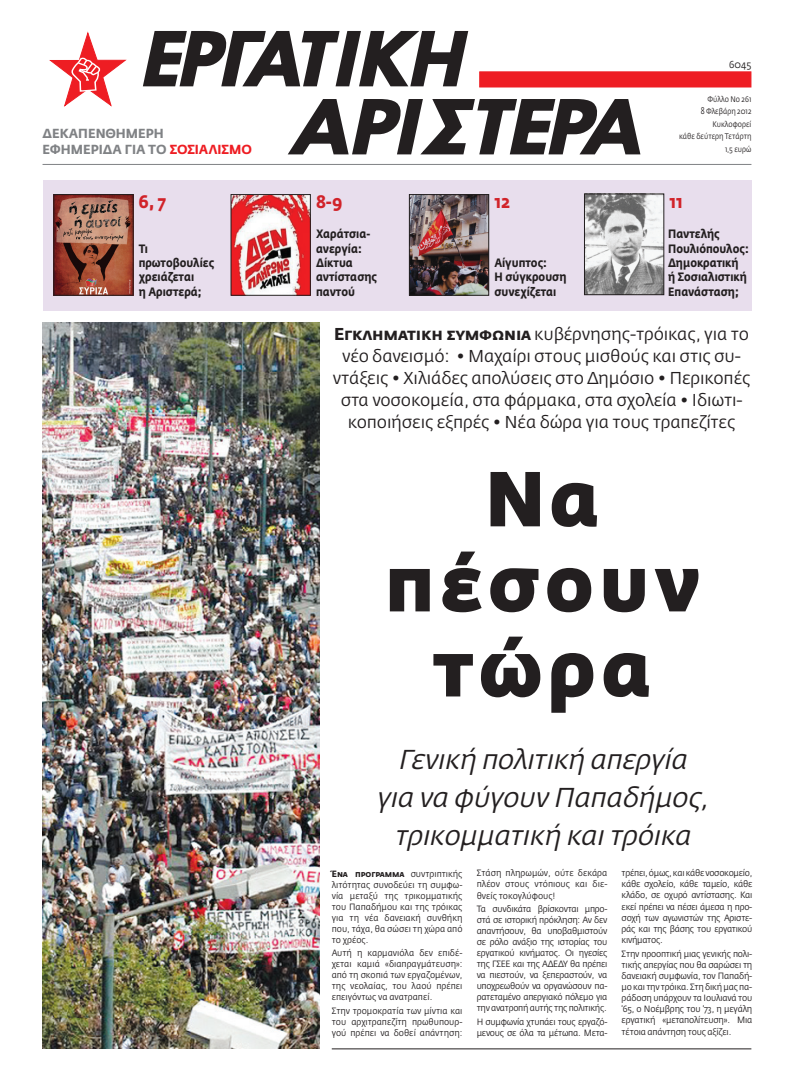
<style>
.page{position:relative;width:794px;height:1078px;background:#fff}
.page>*{position:absolute;margin:0;border:0;box-sizing:border-box;transform-origin:0 0}
.t1{font:italic 700 75.7px "Mg Future UC Pol";color:#231f20;scale:1.06 1}
.t2{font:italic 700 75.7px "Mg Future UC Pol";color:#231f20;scale:1.12 1}
.t3{font:700 74px/85px "Fedra Sans Greek";letter-spacing:.09em;color:#231f20;text-align:center}
.t4{font:italic 27px/38px "Fedra Sans Greek TF Book";color:#231f20;text-align:center}
.t5{font:700 18px "Fedra Sans Greek";color:#d1232a;scale:.9 1}
.t6{font:17px/22px "Fedra Sans Greek TF Book";letter-spacing:-.01em;color:#231f20;text-align:center}
.t7{font:700 13px/15.6px "Fedra Sans Greek";color:#808285;scale:.96 1}
.t8{font:700 12px/14.4px "Fedra Sans Greek";color:#231f20;scale:.87 1}
.t9{font:10px "Fedra Sans Greek";color:#231f20;scale:.95 1}
.t10{font:9px/11px "Fedra Sans Greek";letter-spacing:-.02em;color:#231f20;text-align:justify;scale:.95 1}
.t11{font:8px/12.4px "Fedra Sans Greek";color:#231f20;text-align:right;scale:.87 1}
.s1{color:#ee1d23}
.s2{font-size:9.6px}
.s3{font-family:"Fedra Sans Greek SC Bold"}
</style>
<div class="page">
<img style="left:43px;top:322px;width:276px;height:726px">
<hr style="left:332px;top:1048px;width:419px;height:1px;background:#231f20">
<div style="left:479px;top:71px;width:272px;height:16px;background:#ee1d23;border:1px solid #ee1d23"></div>
<div style="left:43px;top:180px;width:708px;height:131px;background:#e8deed"></div>
<img style="left:232px;top:196px;width:77px;height:98px">
<div style="left:230px;top:194px;width:81px;height:102px;border:1px solid #231f20"></div>
<img style="left:55px;top:196px;width:77px;height:98px">
<div style="left:53px;top:194px;width:81px;height:102px;border:1px solid #231f20"></div>
<img style="left:411px;top:196px;width:76px;height:98px">
<div style="left:409px;top:194px;width:80px;height:102px;border:1px solid #231f20"></div>
<img style="left:586px;top:195px;width:76px;height:98px">
<div style="left:584px;top:193px;width:80px;height:102px;border:1px solid #231f20"></div>
<svg style="left:143px;top:31px;width:326px;height:56px"></svg>
<svg style="left:287px;top:99px;width:354px;height:56px"></svg>
<hr style="left:43px;top:164px;width:708px;height:1px;background:#808285">
<svg style="left:49px;top:31px;width:78px;height:76px"></svg>
<svg style="left:490px;top:472px;width:50px;height:55px"></svg>
<svg style="left:551px;top:482px;width:46px;height:45px"></svg>
<svg style="left:389px;top:569px;width:41px;height:43px"></svg>
<svg style="left:442px;top:551px;width:40px;height:62px"></svg>
<svg style="left:490px;top:568px;width:49px;height:45px"></svg>
<svg style="left:547px;top:567px;width:45px;height:46px"></svg>
<svg style="left:603px;top:569px;width:42px;height:44px"></svg>
<svg style="left:654px;top:569px;width:45px;height:43px"></svg>
<svg style="left:433px;top:654px;width:40px;height:43px"></svg>
<svg style="left:481px;top:636px;width:60px;height:62px"></svg>
<svg style="left:551px;top:653px;width:43px;height:60px"></svg>
<svg style="left:603px;top:653px;width:46px;height:45px"></svg>
<p class="t1" style="left:145px;top:20px;width:318px">ΕΡΓΑΤΙΚΗ</p>
<p class="t7" style="left:43px;top:126px;width:219px">ΔΕΚΑΠΕΝΘΗΜΕΡΗ<br>ΕΦΗΜΕΡΙΔΑ ΓΙΑ ΤΟ <span class="s1">ΣΟΣΙΑΛΙΣΜΟ</span></p>
<p class="t5" style="left:139px;top:191px;width:32px">6, 7</p>
<p class="t8" style="left:139px;top:241px;width:88px">Τι πρωτοβουλίες χρειάζεται<br>η Αριστερά;</p>
<p class="t2" style="left:290px;top:88px;width:333px">ΑΡΙΣΤΕΡΑ</p>
<p class="t5" style="left:316px;top:191px;width:30px">8-9</p>
<p class="t8" style="left:316px;top:227px;width:72px">Χαράτσια&shy;ανεργία:<br>Δίκτυα αντίστασης παντού</p>
<p class="t5" style="left:494px;top:191px;width:19px">12</p>
<p class="t8" style="left:494px;top:256px;width:84px">Αίγυπτος:<br>Η σύγκρουση συνεχίζεται</p>
<p class="t9" style="left:729px;top:59px;width:25px">6045</p>
<p class="t11" style="left:679px;top:93px;width:85px">Φύλλο Νο 261<br><span class="s2">8</span> Φλεβάρη 2012<br>Κυκλοφορεί<br>κάθε δεύτερη Τετάρτη<br>1,5 ευρώ</p>
<p class="t5" style="left:669px;top:191px;width:16px">11</p>
<p class="t8" style="left:668px;top:227px;width:94px">Παντελής<br>Πουλιόπουλος:<br>Δημοκρατική<br>ή Σοσιαλιστική<br>Επανάσταση;</p>
<p class="t6" style="left:333px;top:323px;width:419px"><span class="s3">Εγκληματική συμφωνία</span> κυβέρνησης-τρόικας, για το νέο δανεισμό: • Μαχαίρι στους μισθούς και στις συ&shy;ντάξεις • Χιλιάδες απολύσεις στο Δημόσιο • Περικοπές στα νοσοκομεία, στα φάρμακα, στα σχολεία • Ιδιωτι&shy;κοποιήσεις εξπρές • Νέα δώρα για τους τραπεζίτες</p>
<p class="t3" style="left:386px;top:458px;width:315px">Να πέσουν τώρα</p>
<p class="t4" style="left:376px;top:740px;width:341px">Γενική πολιτική απεργία για να φύγουν Παπαδήμος, τρικομματική καιτρόικα</p>
<p class="t10" style="left:332px;top:867px;width:139px"><span class="s3">Ένα πρόγραμμα</span> συντριπτικής λιτότητας συνοδεύει τη συμφω&shy;νία μεταξύ της τρικομματικής του Παπαδήμου και της τρόικας για τη νέα δανειακή συνθήκη που, τάχα, θα σώσει τη χώρα από το χρέος.</p>
<p class="t10" style="left:332px;top:947px;width:139px">Αυτή η καρμανιόλα δεν επιδέ&shy;χεται καμιά «διαπραγμάτευση»: από τη σκοπιά των εργαζομένων, της νεολαίας, του λαού πρέπει επειγόντως να ανατραπεί.</p>
<p class="t10" style="left:332px;top:1005px;width:139px">Στην τρομοκρατία των μίντια και του αρχιτραπεζίτη πρωθυπουρ&shy;γού πρέπει να δοθεί απάντηση:</p>
<p class="t10" style="left:477px;top:867px;width:139px">Στάση πληρωμών, ούτε δεκάρα πλέον στους ντόπιους και διε&shy;θνείς τοκογλύφους!</p>
<p class="t10" style="left:477px;top:903px;width:139px">Τα συνδικάτα βρίσκονται μπρο&shy;στά σε ιστορική πρόκληση: Αν δεν απαντήσουν, θα υποβαθμιστούν σε ρόλο ανάξιο της ιστορίας του εργατικού κινήματος. Οι ηγεσίες της ΓΣΕΕ και της ΑΔΕΔΥ θα πρέπει να πιεστούν, να ξεπεραστούν, να υποχρεωθούν να οργανώσουν πα&shy;ρατεταμένο απεργιακό πόλεμο για την ανατροπή αυτής της πολιτικής.</p>
<p class="t10" style="left:477px;top:1016px;width:139px">Η συμφωνία χτυπάει τους εργαζό&shy;μενους σε όλα τα μέτωπα. Μετα-</p>
<p class="t10" style="left:621px;top:867px;width:139px">τρέπει, όμως, και κάθε νοσοκομείο, κάθε σχολείο, κάθε ταμείο, κάθε κλάδο, σε οχυρό αντίστασης. Και εκεί πρέπει να πέσει άμεσα η προ&shy;σοχή των αγωνιστών της Αριστε&shy;ράς και της βάσης του εργατικού κινήματος.</p>
<p class="t10" style="left:621px;top:948px;width:139px">Στην προοπτική μιας γενικής πολι&shy;τικής απεργίας που θα σαρώσει τη δανειακή συμφωνία, τον Παπαδή&shy;μο και την τρόικα. Στη δική μας πα&shy;ράδοση υπάρχουν τα Ιουλιανά του ’65, ο Νοέμβρης του ’73, η μεγάλη εργατική «μεταπολίτευση». Μια τέτοια απάντηση τους αξίζει.</p>
</div>
